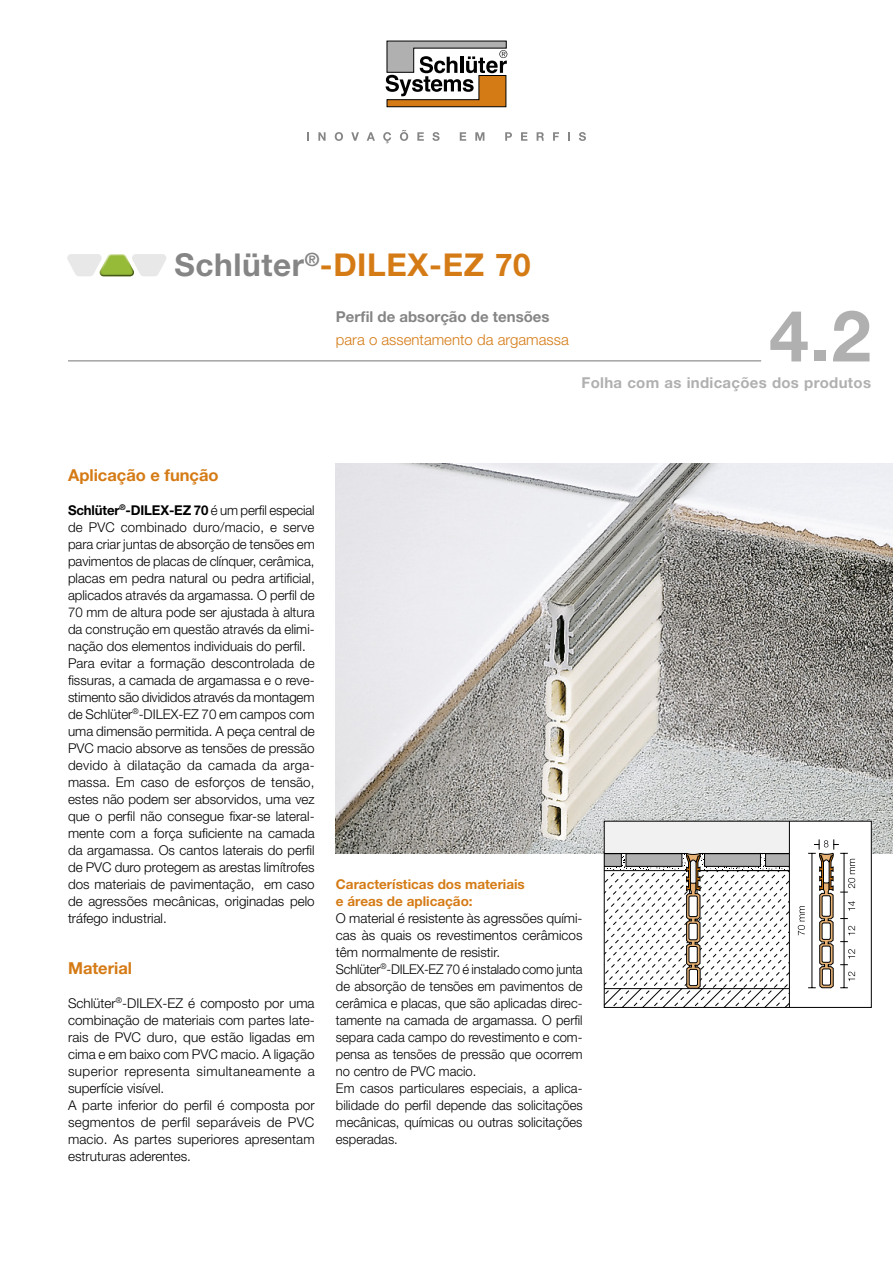
<style>
.page{position:relative;width:893px;height:1263px;background:#fff}
.page>*{position:absolute;margin:0;border:0;box-sizing:border-box;transform-origin:0 0}
.t1{font:700 71.25px "Helvetica Neue LT Pro";color:#b0b0b1}
.t2{font:700 31.5px "Helvetica Neue LT Pro";letter-spacing:.02em;color:#d57b16}
.t3{font:700 16.5px "Helvetica Neue LT Pro";color:#d57b16}
.t4{font:700 15px "Helvetica Neue LT Pro";letter-spacing:.02em;color:#b0b0b1}
.t5{font:300 15px "Helvetica Neue LT Pro";color:#d57b16}
.t6{font:700 15px "Helvetica Neue LT Pro";color:#858585}
.t7{font:300 13.5px/17px "Helvetica Neue LT Pro";color:#000}
.t8{font:700 13.5px/17px "Helvetica Neue LT Pro";color:#d57b16}
.s1{color:#858585}
.s2{font-weight:700}
</style>
<div class="page">
<svg style="left:386px;top:41px;width:121px;height:66px"></svg>
<svg style="left:307px;top:132px;width:2px;height:9px"></svg>
<svg style="left:318px;top:132px;width:8px;height:9px"></svg>
<svg style="left:335px;top:132px;width:8px;height:9px"></svg>
<svg style="left:351px;top:132px;width:8px;height:9px"></svg>
<svg style="left:367px;top:132px;width:8px;height:9px"></svg>
<svg style="left:383px;top:132px;width:8px;height:11px"></svg>
<svg style="left:400px;top:130px;width:8px;height:11px"></svg>
<svg style="left:417px;top:132px;width:7px;height:9px"></svg>
<svg style="left:432px;top:132px;width:8px;height:9px"></svg>
<svg style="left:460px;top:132px;width:6px;height:9px"></svg>
<svg style="left:475px;top:132px;width:9px;height:9px"></svg>
<svg style="left:505px;top:132px;width:7px;height:9px"></svg>
<svg style="left:521px;top:132px;width:6px;height:9px"></svg>
<svg style="left:537px;top:132px;width:7px;height:9px"></svg>
<svg style="left:553px;top:132px;width:6px;height:9px"></svg>
<svg style="left:568px;top:132px;width:2px;height:9px"></svg>
<svg style="left:579px;top:132px;width:7px;height:9px"></svg>
<hr style="left:68px;top:360px;width:693px;height:1px;background:#858585">
<svg style="left:67px;top:254px;width:99px;height:22px"></svg>
<img style="left:336px;top:463px;width:557px;height:390px">
<svg style="left:606px;top:823px;width:264px;height:183px"></svg>
<div style="left:604px;top:821px;width:268px;height:187px;border:1px solid #000"></div>
<h2 class="t2" style="left:174px;top:246px;width:358px"><span class="s1">Schlüter</span><sup>®</sup>-DILEX-EZ 70</h2>
<p class="t6" style="left:336px;top:307px;width:215px">Perfil de absorção de tensões</p>
<p class="t5" style="left:336px;top:330px;width:234px">para o assentamento da argamassa</p>
<h1 class="t1" style="left:769px;top:292px;width:103px">4.2</h1>
<p class="t4" style="left:582px;top:373px;width:291px">Folha com as indicações dos produtos</p>
<p class="t3" style="left:68px;top:464px;width:152px">Aplicação e função</p>
<p class="t7" style="left:68px;top:501px;width:248px"><span class="s2">Schlüter</span><sup>®</sup><span class="s2">-DILEX-EZ 70</span> é um perfil especial de PVC combinado duro/macio, e serve para criar juntas de absorção de tensões em pavimentos de placas de clínquer, cerâmica, placas em pedra natural ou pedra artificial, aplicados através da argamassa. O perfil de 70 mm de altura pode ser ajustada à altura da construção em questão através da elimi&shy;nação dos elementos individuais do perfil.<br>Para evitar a formação descontrolada de fissuras, a camada de argamassa e o reve&shy;stimento são divididos através da montagem de Schlüter<sup>®</sup>-DILEX-EZ 70 em campos com uma dimensão permitida. A peça central de PVC macio absorve as tensões de pressão devido à dilatação da camada da arga&shy;massa. Em caso de esforços de tensão, estes não podem ser absorvidos, uma vez que o perfil não consegue fixar-se lateral&shy;mente com a força suficiente na camada da argamassa. Os cantos laterais do perfil de PVC duro protegem as arestas limítrofes dos materiais de pavimentação, em caso de agressões mecânicas, originadas pelo tráfego industrial.</p>
<p class="t3" style="left:68px;top:958px;width:66px">Material</p>
<p class="t7" style="left:68px;top:994px;width:248px">Schlüter<sup>®</sup>-DILEX-EZ é composto por uma combinação de materiais com partes late&shy;rais de PVC duro, que estão ligadas em cima e em baixo com PVC macio. A ligação superior representa simultaneamente a superfície visível.<br>A parte inferior do perfil é composta por segmentos de perfil separáveis de PVC macio. As partes superiores apresentam estruturas aderentes.</p>
<p class="t8" style="left:336px;top:875px;width:190px">Características dos materiais e áreas de aplicação:</p>
<p class="t7" style="left:336px;top:909px;width:248px">O material é resistente às agressões quími&shy;cas às quais os revestimentos cerâmicos têm normalmente de resistir.<br>Schlüter<sup>®</sup>-DILEX-EZ 70 é instalado como junta de absorção de tensões em pavimentos de cerâmica e placas, que são aplicadas direc&shy;tamente na camada de argamassa. O perfil separa cada campo do revestimento e com&shy;pensa as tensões de pressão que ocorrem no centro de PVC macio.<br>Em casos particulares especiais, a aplica&shy;bilidade do perfil depende das solicitações mecânicas, químicas ou outras solicitações esperadas.</p>
</div>
